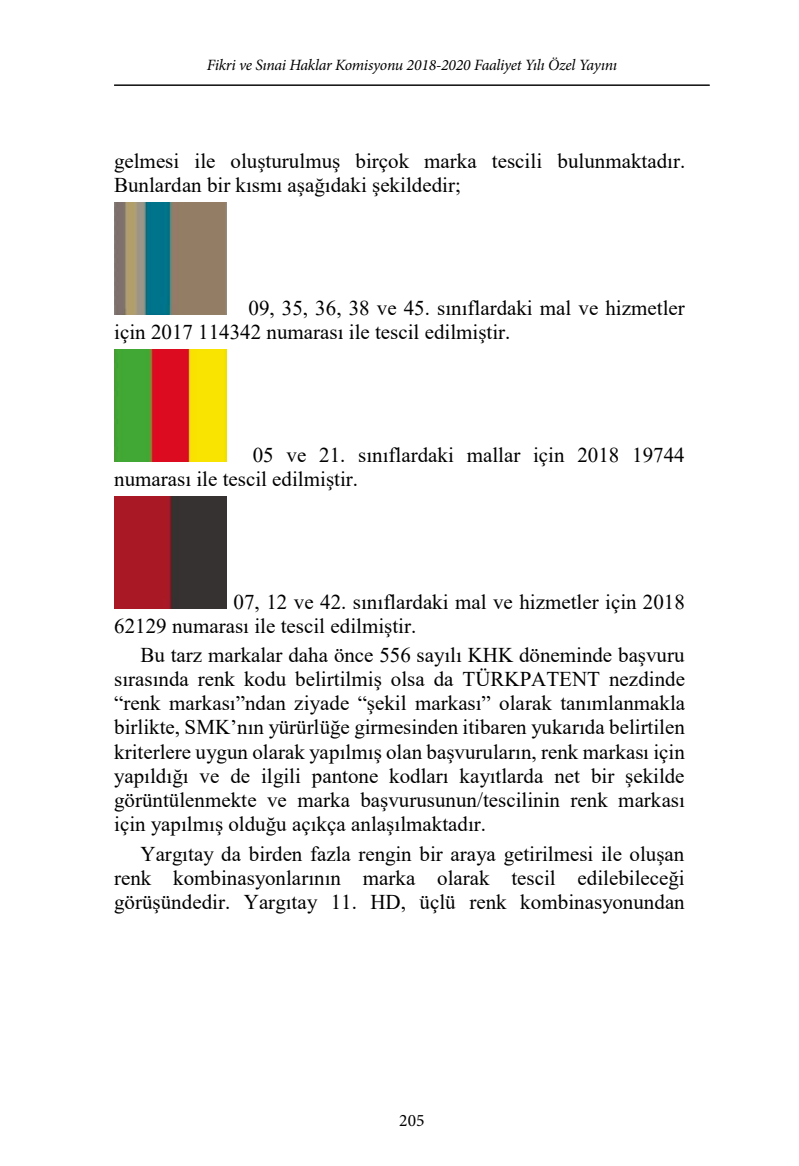
<style>
.page{position:relative;width:799px;height:1166px;background:#fff}
.page>*{position:absolute;margin:0;border:0;box-sizing:border-box;transform-origin:0 0}
.t1{font:21px/24.2px "Times New Roman";color:#000}
.t2{font:17.5px "Minion Pro";color:#000}
.t3{font:italic 15.75px "Minion Pro";letter-spacing:-.02em;color:#000}
</style>
<div class="page">
<img style="left:114px;top:202px;width:112px;height:112px">
<img style="left:114px;top:349px;width:112px;height:112px">
<img style="left:114px;top:496px;width:112px;height:112px">
<hr style="left:114px;top:85px;width:595px;height:1px;background:#000">
<p class="t3" style="left:207px;top:54px;width:412px">Fikri ve Sınai Haklar Komisyonu 2018-2020 Faaliyet Yılı Özel Yayını</p>
<p class="t1" style="left:114px;top:148px;width:572px">gelmesi ile oluşturulmuş birçok marka tescili bulunmaktadır.<br>Bunlardan bir kısmı aşağıdaki şekildedir;</p>
<p class="t1" style="left:114px;top:295px;width:572px;text-indent:134px">09, 35, 36, 38 ve 45. sınıflardaki mal ve hizmetler için 2017 114342 numarası ile tescil edilmiştir.</p>
<p class="t1" style="left:114px;top:442px;width:572px;text-indent:138px">05 ve 21. sınıflardaki mallar için 2018 19744 numarası ile tescil edilmiştir.</p>
<p class="t1" style="left:114px;top:589px;width:572px;text-indent:119px">07, 12 ve 42. sınıflardaki mal ve hizmetler için 2018<br>62129 numarası ile tescil edilmiştir.</p>
<p class="t1" style="left:114px;top:642px;width:572px;text-align:justify;text-indent:26px">Bu tarz markalar daha önce 556 sayılı KHK döneminde başvuru sırasında renk kodu belirtilmiş olsa da TÜRKPATENT nezdinde “renk markası”ndan ziyade “şekil markası” olarak tanımlanmakla birlikte, SMK’nın yürürlüğe girmesinden itibaren yukarıda belirtilen kriterlere uygun olarak yapılmış olan başvuruların, renk markası için yapıldığı ve de ilgili pantone kodları kayıtlarda net bir şekilde görüntülenmekte ve marka başvurusunun/tescilinin renk markası için yapılmış olduğu açıkça anlaşılmaktadır.</p>
<p class="t1" style="left:114px;top:841px;width:572px;text-align:justify;text-indent:26px">Yargıtay da birden fazla rengin bir araya getirilmesi ile oluşan renk kombinasyonlarının marka olarak tescil edilebileceği görüşündedir. Yargıtay 11. HD, üçlü renk kombinasyonundan</p>
<p class="t2" style="left:399px;top:1109px;width:27px">205</p>
</div>
